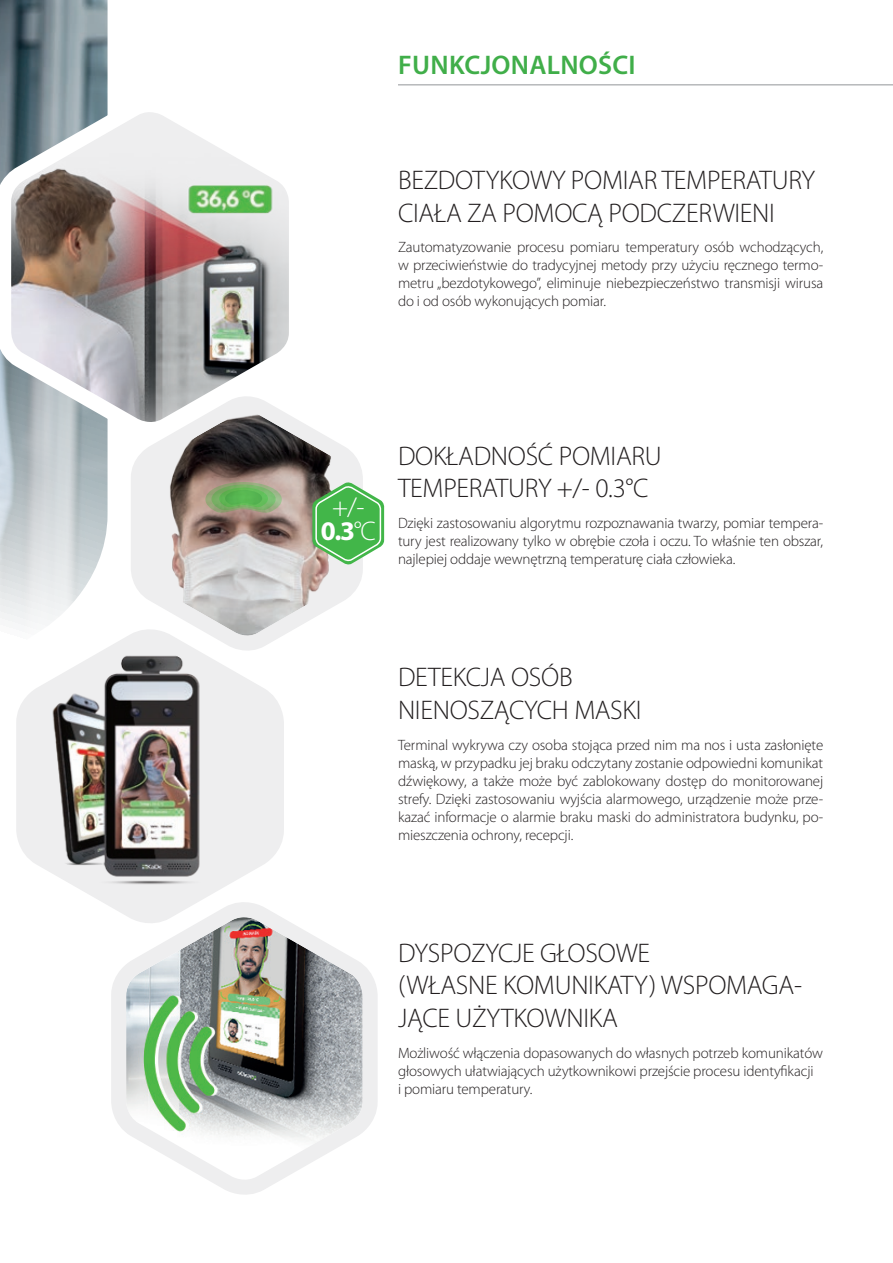
<style>
.page{position:relative;width:893px;height:1263px;background:#fff}
.page>*{position:absolute;margin:0;border:0;box-sizing:border-box;transform-origin:0 0}
.t1{font:300 27px/32.4px "Myriad Pro";letter-spacing:-.01em;color:#231f20}
.t2{font:600 27px "Myriad Pro";letter-spacing:.01em;color:#40ae49}
.t3{font:700 27px "Myriad Pro";color:#fff}
.t4{font:300 27px "Myriad Pro";color:#fff}
.t5{font:300 15px/18px "Myriad Pro";letter-spacing:-.01em;color:#231f20;text-align:justify}
.s1{font-weight:300}
</style>
<div class="page">
<img style="left:0;top:0;width:108px;height:621px">
<svg style="left:111px;top:923px;width:267px;height:272px"></svg>
<svg style="left:9px;top:620px;width:282px;height:312px"></svg>
<img style="left:0;top:88px;width:289px;height:363px">
<svg style="left:398px;top:84px;width:495px;height:2px"></svg>
<svg style="left:123px;top:387px;width:240px;height:273px"></svg>
<svg style="left:312px;top:481px;width:72px;height:85px;background:#70be72"></svg>
<svg style="left:205px;top:482px;width:77px;height:32px;background:#85ab70"></svg>
<p class="t2" style="left:398px;top:48px;width:239px">FUNKCJONALNOŚCI</p>
<p class="t1" style="left:398px;top:164px;width:419px">BEZDOTYKOWY POMIAR TEMPERATURY<br>CIAŁA ZA POMOCĄ PODCZERWIENI</p>
<p class="t5" style="left:398px;top:238px;width:427px">Zautomatyzowanie procesu pomiaru temperatury osób wchodzących, w przeciwieństwie do tradycyjnej metody przy użyciu ręcznego termo&shy;metru „bezdotykowego”, eliminuje niebezpieczeństwo transmisji wirusa do i od osób wykonujących pomiar.</p>
<p class="t4" style="left:332px;top:491px;width:34px">+/-</p>
<p class="t3" style="left:321px;top:514px;width:56px">0.3<span class="s1">°C</span></p>
<p class="t1" style="left:398px;top:439px;width:265px">DOKŁADNOŚĆ POMIARU<br>TEMPERATURY +/- 0.3°C</p>
<p class="t5" style="left:398px;top:514px;width:427px">Dzięki zastosowaniu algorytmu rozpoznawania twarzy, pomiar tempera&shy;tury jest realizowany tylko w obrębie czoła i oczu. To właśnie ten obszar, najlepiej oddaje wewnętrzną temperaturę ciała człowieka.</p>
<p class="t1" style="left:398px;top:661px;width:245px">DETEKCJA OSÓB<br>NIENOSZĄCYCH MASKI</p>
<p class="t5" style="left:398px;top:735px;width:427px">Terminal wykrywa czy osoba stojąca przed nim ma nos i usta zasłonięte maską, w przypadku jej braku odczytany zostanie odpowiedni komunikat dźwiękowy, a także może być zablokowany dostęp do monitorowanej strefy. Dzięki zastosowaniu wyjścia alarmowego, urządzenie może prze&shy;kazać informacje o alarmie braku maski do administratora budynku, po&shy;mieszczenia ochrony, recepcji.</p>
<p class="t1" style="left:398px;top:936px;width:406px">DYSPOZYCJE GŁOSOWE<br>(WŁASNE KOMUNIKATY) WSPOMAGA-<br>JĄCE UŻYTKOWNIKA</p>
<p class="t5" style="left:398px;top:1043px;width:426px;text-align:left">Możliwość włączenia dopasowanych do własnych potrzeb komunikatów głosowych ułatwiających użytkownikowi przejście procesu identyfikacji<br>i pomiaru temperatury.</p>
</div>
